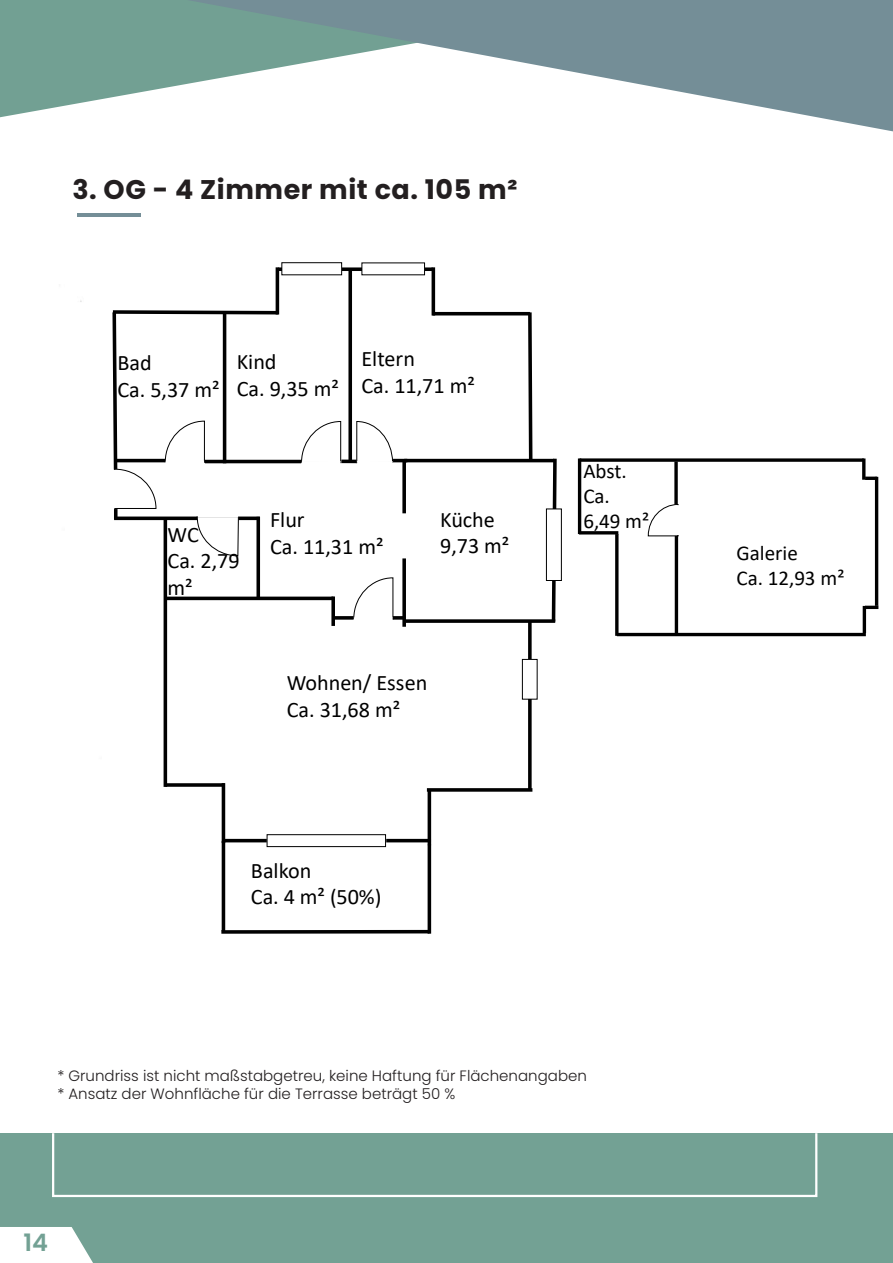
<style>
.page{position:relative;width:893px;height:1263px;background:#fff}
.page>*{position:absolute;margin:0;border:0;box-sizing:border-box;transform-origin:0 0}
.t1{font:700 27px "Poppins";letter-spacing:.02em;color:#231f20}
.t2{font:600 24px "Poppins";color:#73a194}
.t3{font:22.2px/26.5px "Calibri";letter-spacing:-.005em;color:#000}
.t4{font:21px/25.2px "Calibri";letter-spacing:-.005em;color:#000}
.t5{font:300 15px/18px "Poppins";color:#231f20}
</style>
<div class="page">
<hr style="left:77px;top:213px;width:64px;height:3px;background:#748e97">
<hr style="left:276px;top:267px;width:3px;height:47px;background:#000">
<svg style="left:278px;top:267px;width:154px;height:4px"></svg>
<hr style="left:432px;top:267px;width:3px;height:48px;background:#000">
<hr style="left:433px;top:312px;width:97px;height:3px;background:#000">
<svg style="left:526px;top:311px;width:8px;height:152px"></svg>
<hr style="left:404px;top:459px;width:150px;height:3px;background:#000">
<svg style="left:550px;top:458px;width:7px;height:165px"></svg>
<svg style="left:406px;top:619px;width:149px;height:4px"></svg>
<svg style="left:402px;top:558px;width:4px;height:69px"></svg>
<svg style="left:402px;top:462px;width:4px;height:51px"></svg>
<svg style="left:528px;top:620px;width:4px;height:168px"></svg>
<svg style="left:427px;top:788px;width:105px;height:4px"></svg>
<hr style="left:428px;top:790px;width:3px;height:55px;background:#000">
<hr style="left:386px;top:839px;width:45px;height:3px;background:#000">
<hr style="left:225px;top:839px;width:42px;height:3px;background:#000">
<hr style="left:222px;top:841px;width:3px;height:90px;background:#000">
<svg style="left:221px;top:930px;width:207px;height:4px"></svg>
<hr style="left:428px;top:845px;width:3px;height:89px;background:#000">
<hr style="left:205px;top:460px;width:96px;height:3px;background:#000">
<svg style="left:348px;top:269px;width:4px;height:191px"></svg>
<hr style="left:341px;top:460px;width:16px;height:3px;background:#000">
<svg style="left:256px;top:520px;width:4px;height:77px"></svg>
<svg style="left:239px;top:516px;width:21px;height:4px"></svg>
<svg style="left:114px;top:516px;width:82px;height:4px"></svg>
<svg style="left:114px;top:509px;width:4px;height:10px"></svg>
<hr style="left:164px;top:519px;width:3px;height:268px;background:#000">
<svg style="left:165px;top:783px;width:57px;height:4px"></svg>
<hr style="left:222px;top:783px;width:3px;height:60px;background:#000">
<hr style="left:165px;top:597px;width:168px;height:3px;background:#000">
<svg style="left:331px;top:596px;width:4px;height:30px"></svg>
<svg style="left:333px;top:616px;width:20px;height:4px"></svg>
<svg style="left:394px;top:616px;width:10px;height:4px"></svg>
<div style="left:522px;top:659px;width:15px;height:40px;background:#fff"></div>
<div style="left:522px;top:659px;width:16px;height:40px;border:1px solid #000"></div>
<div style="left:546px;top:509px;width:15px;height:71px;background:#fff"></div>
<div style="left:546px;top:508px;width:16px;height:73px;border:1px solid #000"></div>
<div style="left:267px;top:834px;width:119px;height:13px;border:1px solid #000"></div>
<div style="left:362px;top:263px;width:63px;height:12px;background:#fff"></div>
<div style="left:282px;top:263px;width:60px;height:12px;background:#fff"></div>
<div style="left:281px;top:262px;width:61px;height:13px;border:1px solid #000"></div>
<svg style="left:301px;top:421px;width:40px;height:42px"></svg>
<svg style="left:356px;top:421px;width:37px;height:42px"></svg>
<hr style="left:393px;top:459px;width:14px;height:3px;background:#000">
<svg style="left:112px;top:308px;width:170px;height:201px"></svg>
<svg style="left:353px;top:577px;width:41px;height:43px"></svg>
<svg style="left:196px;top:516px;width:43px;height:41px"></svg>
<div style="left:166px;top:462px;width:37px;height:5px;background:#fff"></div>
<div style="left:109px;top:471px;width:6px;height:36px;background:#fff"></div>
<svg style="left:0;top:0;width:187px;height:117px;background:#85ada2"></svg>
<svg style="left:187px;top:0;width:706px;height:131px"></svg>
<div style="left:0;top:1133px;width:893px;height:130px;background:#73a194"></div>
<div style="left:52px;top:1132px;width:765px;height:65px;border:2px solid #fff"></div>
<svg style="left:0;top:1227px;width:93px;height:36px;background:#eef4f2"></svg>
<svg style="left:581px;top:458px;width:281px;height:4px"></svg>
<hr style="left:578px;top:458px;width:3px;height:76px;background:#000">
<hr style="left:579px;top:531px;width:39px;height:3px;background:#000">
<hr style="left:615px;top:534px;width:3px;height:102px;background:#000">
<hr style="left:617px;top:633px;width:249px;height:3px;background:#000">
<hr style="left:862px;top:458px;width:3px;height:22px;background:#000">
<svg style="left:865px;top:477px;width:10px;height:3px"></svg>
<hr style="left:875px;top:477px;width:3px;height:129px;background:#000">
<svg style="left:866px;top:606px;width:12px;height:3px"></svg>
<hr style="left:863px;top:606px;width:3px;height:27px;background:#000">
<svg style="left:674px;top:461px;width:4px;height:43px"></svg>
<hr style="left:675px;top:535px;width:3px;height:98px;background:#000">
<svg style="left:647px;top:504px;width:32px;height:33px"></svg>
<p class="t1" style="left:72px;top:174px;width:447px">3. OG - 4 Zimmer mit ca. 105 m²</p>
<p class="t3" style="left:117px;top:349px;width:104px">Bad<br>Ca. 5,37 m²</p>
<p class="t3" style="left:237px;top:348px;width:104px">Kind<br>Ca. 9,35 m²</p>
<p class="t3" style="left:362px;top:345px;width:115px">Eltern<br>Ca. 11,71 m²</p>
<p class="t3" style="left:168px;top:521px;width:73px">WC<br>Ca. 2,79 m²</p>
<p class="t3" style="left:270px;top:506px;width:115px">Flur<br>Ca. 11,31 m²</p>
<p class="t3" style="left:440px;top:506px;width:71px">Küche<br>9,73 m²</p>
<p class="t3" style="left:287px;top:669px;width:142px">Wohnen/ Essen<br>Ca. 31,68 m²</p>
<p class="t3" style="left:251px;top:856px;width:132px">Balkon<br>Ca. 4 m² (50%)</p>
<p class="t4" style="left:583px;top:458px;width:67px">Abst.<br>Ca.<br>6,49 m²</p>
<p class="t5" style="left:57px;top:1067px;width:531px">* Grundriss ist nicht maßstabgetreu, keine Haftung für Flächenangaben * Ansatz der Wohnfläche für die Terrasse beträgt 50 %</p>
<p class="t2" style="left:24px;top:1228px;width:26px">14</p>
<p class="t4" style="left:737px;top:540px;width:109px">Galerie<br>Ca. 12,93 m²</p>
</div>
